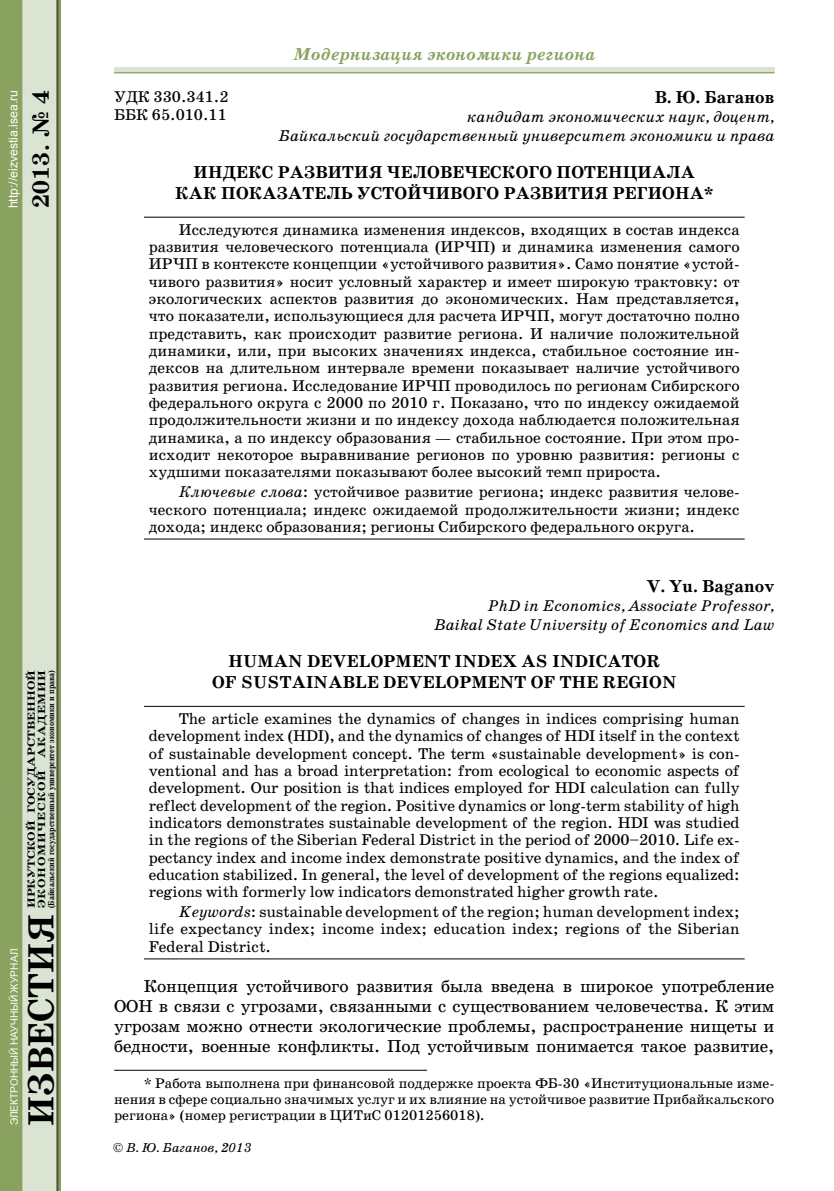
<style>
.page{position:relative;width:834px;height:1191px;background:#fff}
.page>*{position:absolute;margin:0;border:0;box-sizing:border-box;transform-origin:0 0}
.t1{font:700 36.75px "School Book C";color:#000}
.t2{font:700 23.62px "School Book C";color:#000}
.t3{font:17.5px/19.9px "School Book C";letter-spacing:-.01em;color:#000;text-align:justify}
.t4{font:700 17.5px/21.3px "School Book C";letter-spacing:.01em;color:#000;text-align:center}
.t5{font:italic 700 17.5px "School Book C";color:#89a260}
.t6{font:15.75px/17.3px "School Book C";color:#000;text-align:justify}
.t7{font:italic 15.75px/18.9px "School Book C";color:#000;text-align:right}
.t8{font:14.17px/15.9px "School Book C";color:#000;text-align:justify}
.t9{font:italic 13.12px "School Book C";color:#000}
.t10{font:12.25px "Arial";color:#fff}
.t11{font:700 10.5px/10.5px "School Book C";color:#000;scale:1.25 1}
.t12{font:10.15px "Arial";color:#fff}
.t13{font:700 8.75px "School Book C";color:#000;scale:.85 1}
.s1{font-style:italic}
.s2{font-style:normal}
</style>
<div class="page">
<div style="left:114px;top:68px;width:660px;height:5px;background:#dbe4d3"></div>
<img style="left:0;top:0;width:61px;height:1191px">
<hr style="left:114px;top:72px;width:660px;height:1px;background:#89a260">
<hr style="left:144px;top:217px;width:600px;height:1px;background:#000">
<hr style="left:144px;top:539px;width:600px;height:1px;background:#000">
<hr style="left:144px;top:706px;width:600px;height:1px;background:#000">
<hr style="left:144px;top:958px;width:600px;height:1px;background:#000">
<hr style="left:114px;top:1070px;width:313px;height:1px;background:#000">
<p class="t10" style="left:5px;top:208px;width:120px;rotate:-90deg">http://eizvestia.isea.ru</p>
<h2 class="t2" style="left:28px;top:208px;width:119px;rotate:-90deg">2013. № 4</h2>
<p class="t11" style="left:26px;top:908px;width:192px;rotate:-90deg">ИРКУТСКОЙ ГОСУДАРСТВЕННОЙ<br>ЭКОНОМИЧЕСКОЙ АКАДЕМИИ</p>
<p class="t13" style="left:46px;top:908px;width:282px;rotate:-90deg">(Байкальский государственный университет экономики и права)</p>
<p class="t12" style="left:8px;top:1125px;width:178px;rotate:-90deg">ЭЛЕКТРОННЫЙ НАУЧНЫЙ ЖУРНАЛ</p>
<h1 class="t1" style="left:21px;top:1125px;width:213px;rotate:-90deg">ИЗВЕСТИЯ</h1>
<p class="t5" style="left:293px;top:44px;width:304px">Модернизация экономики региона</p>
<p class="t6" style="left:114px;top:87px;width:116px;line-height:18.9px">УДК 330.341.2<br>ББК 65.010.11</p>
<p class="t4" style="left:654px;top:86px;width:121px">В. Ю. Баганов</p>
<p class="t7" style="left:278px;top:107px;width:497px">кандидат экономических наук, доцент,<br>Байкальский государственный университет экономики и права</p>
<p class="t4" style="left:175px;top:161px;width:539px">ИНДЕКС РАЗВИТИЯ ЧЕЛОВЕЧЕСКОГО ПОТЕНЦИАЛА<br>КАК ПОКАЗАТЕЛЬ УСТОЙЧИВОГО РАЗВИТИЯ РЕГИОНА*</p>
<p class="t6" style="left:149px;top:221px;width:592px;text-indent:30px">Исследуются динамика изменения индексов, входящих в состав индекса развития человеческого потенциала (ИРЧП) и динамика изменения самого ИРЧП в контексте концепции «устойчивого развития». Само понятие «устой&shy;чивого развития» носит условный характер и имеет широкую трактовку: от экологических аспектов развития до экономических. Нам представляется, что показатели, использующиеся для расчета ИРЧП, могут достаточно полно представить, как происходит развитие региона. И наличие положительной динамики, или, при высоких значениях индекса, стабильное состояние ин&shy;дексов на длительном интервале времени показывает наличие устойчивого развития региона. Исследование ИРЧП проводилось по регионам Сибирского федерального округа с 2000 по 2010 г. Показано, что по индексу ожидаемой продолжительности жизни и по индексу дохода наблюдается положительная динамика, а по индексу образования — стабильное состояние. При этом про&shy;исходит некоторое выравнивание регионов по уровню развития: регионы с худшими показателями показывают более высокий темп прироста.</p>
<p class="t6" style="left:149px;top:483px;width:592px;text-indent:30px"><span class="s1">Ключевые слова</span>: устойчивое развитие региона; индекс развития челове&shy;ческого потенциала; индекс ожидаемой продолжительности жизни; индекс дохода; индекс образования; регионы Сибирского федерального округа.</p>
<p class="t4" style="left:646px;top:575px;width:129px">V. Yu. Baganov</p>
<p class="t7" style="left:434px;top:596px;width:341px">PhD in Economics, Associate Professor,<br>Baikal State University of Economics and Law</p>
<p class="t4" style="left:212px;top:650px;width:466px">HUMAN DEVELOPMENT INDEX AS INDICATOR<br>OF SUSTAINABLE DEVELOPMENT OF THE REGION</p>
<p class="t6" style="left:149px;top:710px;width:592px;text-indent:30px">The article examines the dynamics of changes in indices comprising human development index (HDI), and the dynamics of changes of HDI itself in the context of sustainable development concept. The term «sustainable development» is con&shy;ventional and has a broad interpretation: from ecological to economic aspects of development. Our position is that indices employed for HDI calculation can fully reflect development of the region. Positive dynamics or long-term stability of high indicators demonstrates sustainable development of the region. HDI was studied in the regions of the Siberian Federal District in the period of 2000–2010. Life ex&shy;pectancy index and income index demonstrate positive dynamics, and the index of education stabilized. In general, the level of development of the regions equalized: regions with formerly low indicators demonstrated higher growth rate.</p>
<p class="t6" style="left:149px;top:903px;width:592px;text-indent:30px"><span class="s1">Keywords</span>: sustainable development of the region; human development index; life expectancy index; income index; education index; regions of the Siberian Federal District.</p>
<p class="t3" style="left:114px;top:976px;width:661px;text-indent:30px">Концепция устойчивого развития была введена в широкое употребление ООН в связи с угрозами, связанными с существованием человечества. К этим угрозам можно отнести экологические проблемы, распространение нищеты и бедности, военные конфликты. Под устойчивым понимается такое развитие,</p>
<p class="t8" style="left:114px;top:1075px;width:661px;text-indent:30px">* Работа выполнена при финансовой поддержке проекта ФБ-30 «Институциональные изме&shy;нения в сфере социально значимых услуг и их влияние на устойчивое развитие Прибайкальского региона» (номер регистрации в ЦИТиС 01201256018).</p>
<p class="t9" style="left:113px;top:1139px;width:140px"><span class="s2">©</span> В. Ю. Баганов, 2013</p>
</div>
